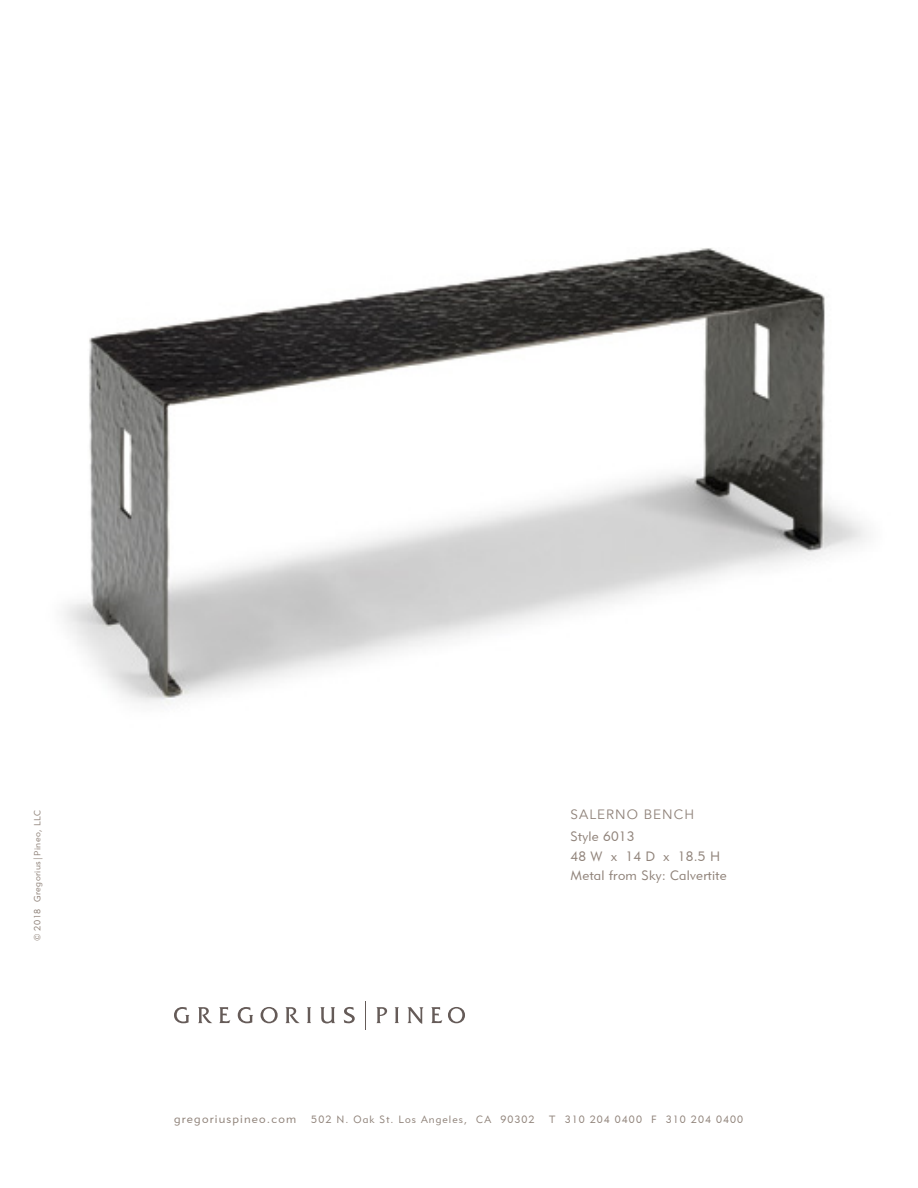
<style>
.page{position:relative;width:918px;height:1188px;background:#fff}
.page>*{position:absolute;margin:0;border:0;box-sizing:border-box;transform-origin:0 0}
.t1{font:13.5px "Geometric 415 BT Lite A";letter-spacing:.02em;color:#8f8279}
.t2{font:13.5px "Avenir";letter-spacing:.075em;color:#8f8279}
.t3{font:12px "Geometric 415 BT Lite A";letter-spacing:.1em;color:#8f8279}
.t4{font:10.5px "Geometric 415 BT Lite A";letter-spacing:.1em;color:#8f8279}
.t5{font:9px "Geometric 415 BT Lite A";letter-spacing:.05em;color:#8f8279}
</style>
<div class="page">
<svg style="left:174px;top:1007px;width:15px;height:16px"></svg>
<svg style="left:238px;top:1007px;width:15px;height:16px"></svg>
<svg style="left:261px;top:1007px;width:17px;height:16px"></svg>
<svg style="left:448px;top:1007px;width:17px;height:16px"></svg>
<svg style="left:307px;top:1007px;width:4px;height:16px"></svg>
<svg style="left:395px;top:1007px;width:4px;height:16px"></svg>
<svg style="left:344px;top:1007px;width:11px;height:16px"></svg>
<svg style="left:198px;top:1007px;width:14px;height:16px"></svg>
<svg style="left:285px;top:1007px;width:15px;height:16px"></svg>
<svg style="left:376px;top:1007px;width:11px;height:16px"></svg>
<svg style="left:219px;top:1007px;width:11px;height:16px"></svg>
<svg style="left:431px;top:1007px;width:11px;height:16px"></svg>
<svg style="left:320px;top:1007px;width:15px;height:16px"></svg>
<svg style="left:407px;top:1007px;width:16px;height:17px"></svg>
<svg style="left:365px;top:1001px;width:1px;height:28px"></svg>
<img style="left:64px;top:248px;width:803px;height:457px">
<p class="t5" style="left:32px;top:941px;width:133px;rotate:-90deg">© 2018 Gregorius|Pineo, LLC</p>
<p class="t2" style="left:571px;top:806px;width:125px">SALERNO BENCH</p>
<p class="t1" style="left:571px;top:828px;width:65px">Style 6013</p>
<p class="t1" style="left:571px;top:848px;width:151px">48 W x 14 D x 18.5 H</p>
<p class="t1" style="left:571px;top:867px;width:158px">Metal from Sky: Calvertite</p>
<p class="t3" style="left:174px;top:1112px;width:124px">gregoriuspineo.com</p>
<p class="t4" style="left:311px;top:1113px;width:433px">502 N. Oak St. Los Angeles, CA 90302 T 310 204 0400 F 310 204 0400</p>
</div>
